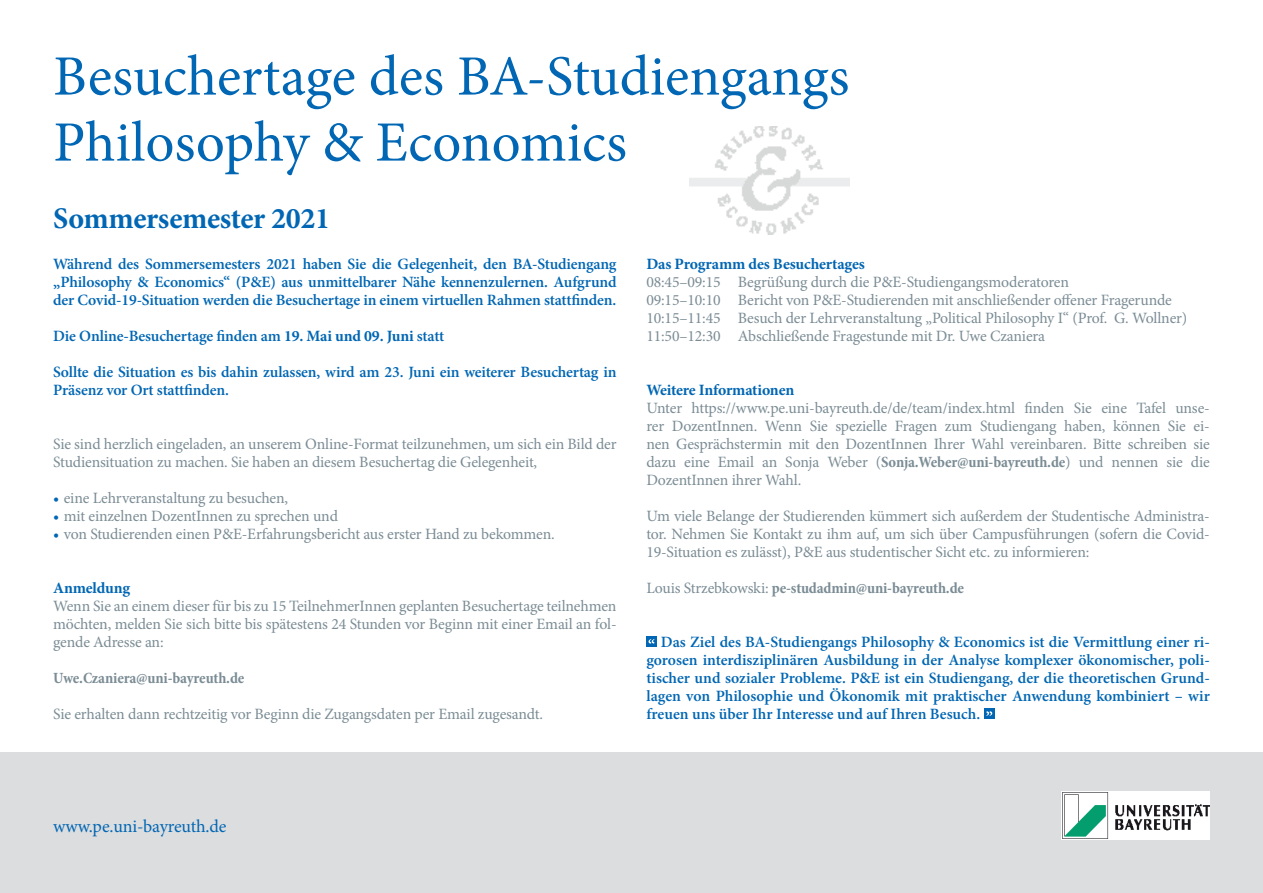
<style>
.page{position:relative;width:1263px;height:893px;background:#fff}
.page>*{position:absolute;margin:0;border:0;box-sizing:border-box;transform-origin:0 0}
.t1{font:57px/66px "Minion Pro";color:#0166b3}
.t2{font:700 30px "Minion Pro";letter-spacing:-.01em;color:#0166b3}
.t3{font:18px "Minion Pro";letter-spacing:-.01em;color:#0166b3}
.t4{font:15.75px/18px "Minion Pro";letter-spacing:-.01em;color:#7b8c95;text-align:justify}
.t5{font:600 15.75px/18px "Minion Pro";letter-spacing:-.01em;color:#0166b3;text-align:justify}
.t6{font:700 condensed 15.75px "Minion Pro";letter-spacing:-.01em;color:#7b8c95}
.t7{font:700 15.75px "Minion Pro";letter-spacing:-.01em;color:#0166b3}
.s1{font-weight:700}
.s2{color:#0166b3}
.s3{font-weight:700;font-stretch:condensed}
.s4{font-weight:400;font-stretch:normal}
</style>
<div class="page">
<div style="left:646px;top:636px;width:11px;height:11px;background:#0166b3"></div>
<svg style="left:648px;top:639px;width:6px;height:4px"></svg>
<div style="left:984px;top:708px;width:10px;height:11px;background:#0166b3"></div>
<svg style="left:986px;top:711px;width:6px;height:5px"></svg>
<div style="left:0;top:753px;width:1263px;height:140px;background:#dcdddf"></div>
<img style="left:1061px;top:792px;width:149px;height:48px">
<img style="left:689px;top:126px;width:161px;height:109px">
<p class="t1" style="left:53px;top:44px;width:798px">Besuchertage des BA-Studiengangs<br>Philosophy &amp; Economics</p>
<p class="t2" style="left:53px;top:197px;width:279px">Sommersemester 2021</p>
<p class="t5" style="left:53px;top:255px;width:565px">Während des Sommersemesters 2021 haben Sie die Gelegenheit, den BA-Studiengang „Philosophy &amp; Economics“ (P&amp;E) aus unmittelbarer Nähe kennenzulernen. Aufgrund der Covid-19-Situation werden die Besuchertage in einem virtuellen Rahmen stattfinden.</p>
<p class="t5" style="left:53px;top:327px;width:393px">Die Online-Besuchertage finden am <span class="s1">19. Mai und 09. Juni</span> statt</p>
<p class="t5" style="left:53px;top:363px;width:565px">Sollte die Situation es bis dahin zulassen, wird am 23. Juni ein weiterer Besuchertag in<br>Präsenz vor Ort stattfinden.</p>
<p class="t4" style="left:53px;top:435px;width:565px">Sie sind herzlich eingeladen, an unserem Online-Format teilzunehmen, um sich ein Bild der<br>Studiensituation zu machen. Sie haben an diesem Besuchertag die Gelegenheit,</p>
<p class="t4" style="left:53px;top:489px;width:237px"><span class="s2">•</span> eine Lehrveranstaltung zu besuchen,</p>
<p class="t4" style="left:53px;top:507px;width:286px"><span class="s2">•</span> mit einzelnen DozentInnen zu sprechen und</p>
<p class="t4" style="left:53px;top:525px;width:503px"><span class="s2">•</span> von Studierenden einen P&amp;E-Erfahrungsbericht aus erster Hand zu bekommen.</p>
<p class="t7" style="left:53px;top:577px;width:79px">Anmeldung</p>
<p class="t4" style="left:53px;top:597px;width:565px">Wenn Sie an einem dieser für bis zu 15 TeilnehmerInnen geplanten Besuchertage teilnehmen möchten, melden Sie sich bitte bis spätestens 24 Stunden vor Beginn mit einer Email an fol&shy;gende Adresse an:</p>
<p class="t6" style="left:53px;top:667px;width:193px">Uwe.Czaniera@uni-bayreuth.de</p>
<p class="t4" style="left:53px;top:705px;width:491px">Sie erhalten dann rechtzeitig vor Beginn die Zugangsdaten per Email zugesandt.</p>
<p class="t7" style="left:646px;top:253px;width:220px">Das Programm des Besuchertages</p>
<p class="t4" style="left:646px;top:273px;width:424px">08:45–09:15 Begrüßung durch die P&amp;E-Studiengangsmoderatoren</p>
<p class="t4" style="left:646px;top:291px;width:527px">09:15–10:10 Bericht von P&amp;E-Studierenden mit anschließender offener Fragerunde</p>
<p class="t4" style="left:646px;top:309px;width:542px">10:15–11:45 Besuch der Lehrveranstaltung „Political Philosophy I“ (Prof. G. Wollner)</p>
<p class="t4" style="left:646px;top:327px;width:400px">11:50–12:30 Abschließende Fragestunde mit Dr. Uwe Czaniera</p>
<p class="t7" style="left:646px;top:379px;width:149px">Weitere Informationen</p>
<p class="t4" style="left:646px;top:399px;width:565px">Unter https://www.pe.uni-bayreuth.de/de/team/index.html finden Sie eine Tafel unse&shy;rer DozentInnen. Wenn Sie spezielle Fragen zum Studiengang haben, können Sie ei&shy;nen Gesprächstermin mit den DozentInnen Ihrer Wahl vereinbaren. Bitte schreiben sie dazu eine Email an Sonja Weber (<span class="s3">Sonja.Weber@uni-bayreuth.de</span>) und nennen sie die DozentInnen ihrer Wahl.</p>
<p class="t4" style="left:646px;top:507px;width:565px">Um viele Belange der Studierenden kümmert sich außerdem der Studentische Administra&shy;tor. Nehmen Sie Kontakt zu ihm auf, um sich über Campusführungen (sofern die Covid-19-Situation es zulässt), P&amp;E aus studentischer Sicht etc. zu informieren:</p>
<p class="t6" style="left:646px;top:577px;width:319px"><span class="s4">Louis Strzebkowski:</span> pe-studadmin@uni-bayreuth.de</p>
<p class="t5" style="left:646px;top:633px;width:565px;text-indent:14px">Das Ziel des BA-Studiengangs Philosophy &amp; Economics ist die Vermittlung einer ri&shy;gorosen interdisziplinären Ausbildung in der Analyse komplexer ökonomischer, poli&shy;tischer und sozialer Probleme. P&amp;E ist ein Studiengang, der die theoretischen Grund&shy;lagen von Philosophie und Ökonomik mit praktischer Anwendung kombiniert – wir freuen uns über Ihr Interesse und auf Ihren Besuch.</p>
<p class="t3" style="left:53px;top:814px;width:175px">www.pe.uni-bayreuth.de</p>
</div>
